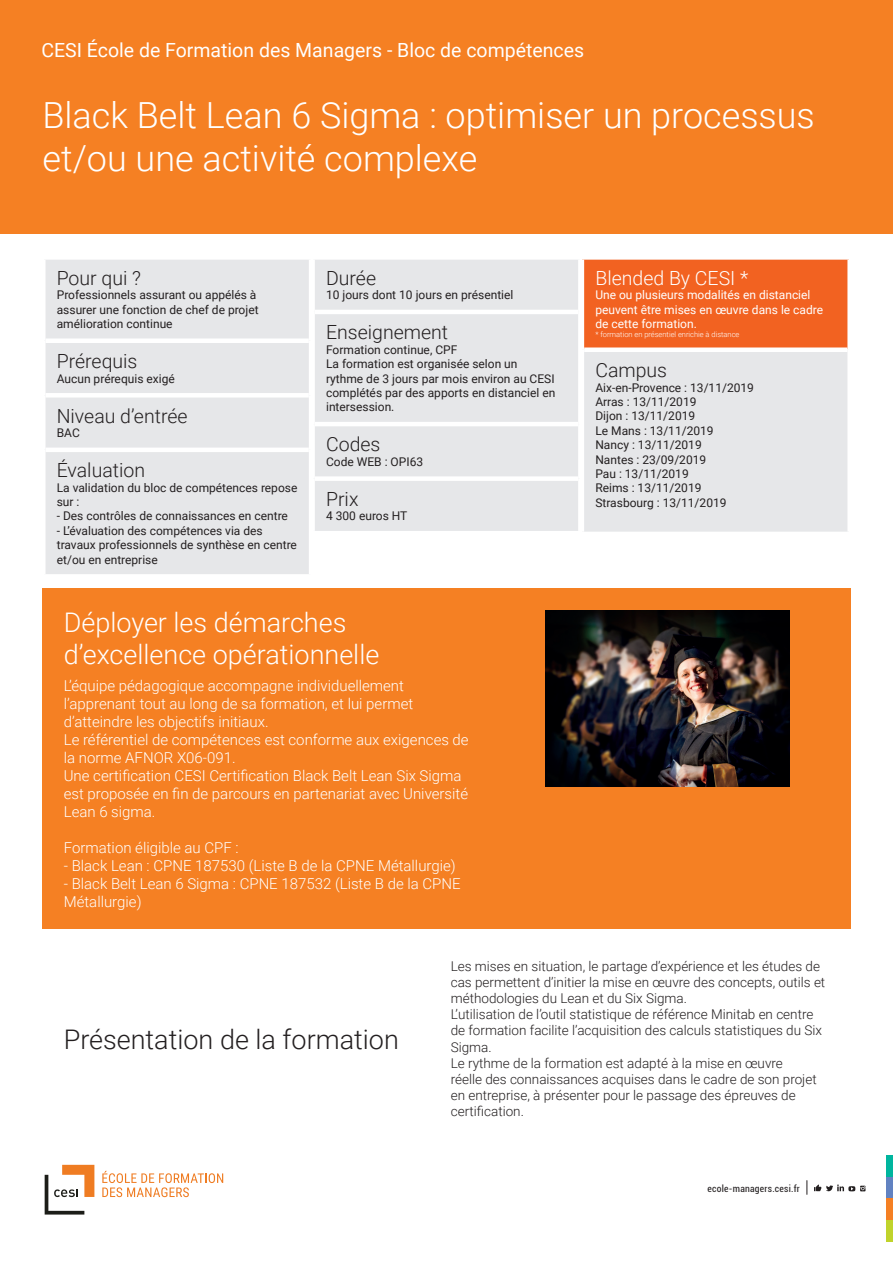
<style>
.page{position:relative;width:893px;height:1263px;background:#fff}
.page>*{position:absolute;margin:0;border:0;box-sizing:border-box;transform-origin:0 0}
.t1{font:300 36px/43.2px "Roboto";color:#fff}
.t2{font:300 27px/32.4px "Roboto";color:#fff}
.t3{font:300 27px "Roboto";color:#231f20}
.t4{font:300 19.5px "Roboto";color:#231f20}
.t5{font:19.5px "Roboto";color:#fff}
.t6{font:300 19.5px "Roboto";color:#fff}
.t7{font:300 15px/18px "Roboto";color:#fff}
.t8{font:300 13.5px/16.2px "Roboto";color:#231f20}
.t9{font:12px/14.4px "Roboto";color:#231f20}
.t10{font:12px/14.4px "Roboto";color:#fff}
.t11{font:condensed 9.6px "Roboto";letter-spacing:.025em;color:#231f20}
.t12{font:300 7.5px "Roboto";color:#fff}
</style>
<div class="page">
<div style="left:886px;top:1220px;width:7px;height:21px;background:#c0d32b"></div>
<div style="left:886px;top:1198px;width:7px;height:22px;background:#f58023"></div>
<div style="left:886px;top:1176px;width:7px;height:22px;background:#6182c1"></div>
<div style="left:886px;top:1155px;width:7px;height:21px;background:#00b59e"></div>
<svg style="left:807px;top:1180px;width:1px;height:14px"></svg>
<svg style="left:814px;top:1184px;width:51px;height:7px"></svg>
<div style="left:0;top:0;width:893px;height:234px;background:#f58023"></div>
<div style="left:46px;top:260px;width:263px;height:314px;background:#e6e7e9"></div>
<div style="left:46px;top:338px;width:263px;height:5px;background:#fff"></div>
<hr style="left:46px;top:393px;width:263px;height:4px;background:#fff">
<hr style="left:46px;top:448px;width:263px;height:4px;background:#fff">
<div style="left:315px;top:260px;width:263px;height:271px;background:#e6e7e9"></div>
<hr style="left:315px;top:310px;width:263px;height:4px;background:#fff">
<hr style="left:315px;top:422px;width:263px;height:4px;background:#fff">
<div style="left:315px;top:476px;width:263px;height:5px;background:#fff"></div>
<div style="left:583px;top:257px;width:266px;height:93px;background:#f26221"></div>
<div style="left:583px;top:350px;width:266px;height:184px;background:#e6e7e9"></div>
<hr style="left:581px;top:350px;width:3px;height:182px;background:#fff">
<hr style="left:847px;top:350px;width:3px;height:182px;background:#fff">
<hr style="left:581px;top:260px;width:3px;height:90px;background:#fff">
<hr style="left:847px;top:260px;width:3px;height:90px;background:#fff">
<div style="left:581px;top:255px;width:269px;height:5px;background:#fff"></div>
<div style="left:584px;top:347px;width:263px;height:5px;background:#fff"></div>
<hr style="left:581px;top:532px;width:269px;height:4px;background:#fff">
<div style="left:43px;top:589px;width:808px;height:340px;background:#f58023"></div>
<img style="left:546px;top:610px;width:243px;height:176px">
<svg style="left:45px;top:1165px;width:49px;height:49px"></svg>
<svg style="left:102px;top:1171px;width:121px;height:26px"></svg>
<h3 class="t5" style="left:41px;top:37px;width:544px">CESI École de Formation des Managers - Bloc de compétences</h3>
<h1 class="t1" style="left:43px;top:92px;width:774px">Black Belt Lean 6 Sigma : optimiser un processus et/ou une activité complexe</h1>
<h3 class="t4" style="left:57px;top:264px;width:86px">Pour qui ?</h3>
<p class="t9" style="left:57px;top:287px;width:203px">Professionnels assurant ou appélés à assurer une fonction de chef de projet amélioration continue</p>
<h3 class="t4" style="left:57px;top:347px;width:82px">Prérequis</h3>
<p class="t9" style="left:57px;top:371px;width:120px">Aucun prérequis exigé</p>
<h3 class="t4" style="left:57px;top:402px;width:132px">Niveau d’entrée</h3>
<p class="t9" style="left:57px;top:425px;width:25px">BAC</p>
<h3 class="t4" style="left:57px;top:457px;width:90px">Évaluation</h3>
<p class="t9" style="left:57px;top:480px;width:242px">La validation du bloc de compétences repose sur :</p>
<p class="t9" style="left:57px;top:508px;width:233px">- Des contrôles de connaissances en centre</p>
<p class="t9" style="left:57px;top:523px;width:242px">- L’évaluation des compétences via des travaux professionnels de synthèse en centre et/ou en entreprise</p>
<h3 class="t4" style="left:326px;top:264px;width:52px">Durée</h3>
<p class="t9" style="left:326px;top:287px;width:189px">10 jours dont 10 jours en présentiel</p>
<h3 class="t4" style="left:326px;top:319px;width:124px">Enseignement</h3>
<p class="t9" style="left:326px;top:342px;width:231px">Formation continue, CPF<br>La formation est organisée selon un rythme de 3 jours par mois environ au CESI complétés par des apports en distanciel en intersession.</p>
<h3 class="t4" style="left:326px;top:431px;width:56px">Codes</h3>
<p class="t9" style="left:326px;top:454px;width:99px">Code WEB : OPI63</p>
<h3 class="t4" style="left:326px;top:485px;width:34px">Prix</h3>
<p class="t9" style="left:326px;top:508px;width:83px">4 300 euros HT</p>
<h2 class="t2" style="left:64px;top:605px;width:317px">Déployer les démarches d’excellence opérationnelle</h2>
<p class="t7" style="left:64px;top:676px;width:406px">L’équipe pédagogique accompagne individuellement l’apprenant tout au long de sa formation, et lui permet d’atteindre les objectifs initiaux.<br>Le référentiel de compétences est conforme aux exigences de la norme AFNOR X06-091.<br>Une certification CESI Certification Black Belt Lean Six Sigma est proposée en fin de parcours en partenariat avec Université Lean 6 sigma.</p>
<p class="t7" style="left:64px;top:838px;width:176px">Formation éligible au CPF :</p>
<p class="t7" style="left:64px;top:856px;width:394px">- Black Lean : CPNE 187530 (Liste B de la CPNE Métallurgie)</p>
<p class="t7" style="left:64px;top:874px;width:398px">- Black Belt Lean 6 Sigma : CPNE 187532 (Liste B de la CPNE<br>Métallurgie)</p>
<h3 class="t6" style="left:595px;top:264px;width:155px">Blended By CESI *</h3>
<p class="t10" style="left:595px;top:287px;width:229px">Une ou plusieurs modalités en distanciel peuvent être mises en œuvre dans le cadre de cette formation.</p>
<p class="t12" style="left:595px;top:329px;width:146px">* formation en présentiel enrichie à distance</p>
<h3 class="t4" style="left:595px;top:356px;width:73px">Campus</h3>
<p class="t9" style="left:595px;top:380px;width:160px">Aix-en-Provence : 13/11/2019<br>Arras : 13/11/2019<br>Dijon : 13/11/2019<br>Le Mans : 13/11/2019<br>Nancy : 13/11/2019<br>Nantes : 23/09/2019<br>Pau : 13/11/2019<br>Reims : 13/11/2019<br>Strasbourg : 13/11/2019</p>
<h2 class="t3" style="left:64px;top:1020px;width:337px">Présentation de la formation</h2>
<p class="t8" style="left:451px;top:957px;width:376px">Les mises en situation, le partage d’expérience et les études de cas permettent d’initier la mise en œuvre des concepts, outils et méthodologies du Lean et du Six Sigma.<br>L’utilisation de l’outil statistique de référence Minitab en centre de formation facilite l’acquisition des calculs statistiques du Six Sigma.<br>Le rythme de la formation est adapté à la mise en œuvre<br>réelle des connaissances acquises dans le cadre de son projet en entreprise, à présenter pour le passage des épreuves de certification.</p>
<p class="t11" style="left:707px;top:1182px;width:94px">ecole-managers.cesi.fr</p>
</div>
